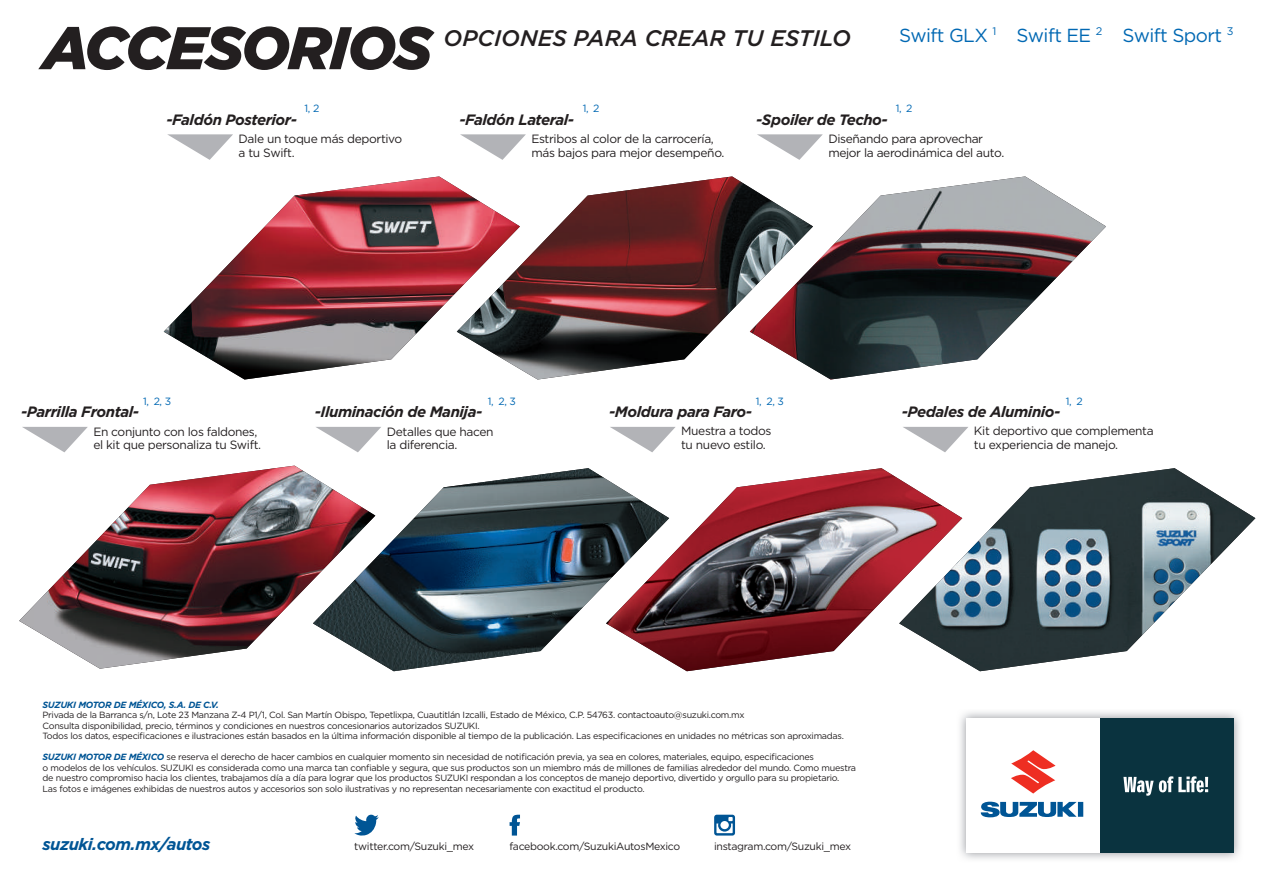
<style>
.page{position:relative;width:1276px;height:893px;background:#fff}
.page>*{position:absolute;margin:0;border:0;box-sizing:border-box;transform-origin:0 0}
.t1{font:italic 900 60px "Gotham HTF";letter-spacing:-.03em;color:#231f20}
.t2{font:italic 500 22.5px "Gotham HTF";color:#231f20}
.t3{font:18.9px "Gotham HTF";letter-spacing:-.03em;color:#0168b3}
.t4{font:italic 700 16.5px "Gotham HTF";letter-spacing:-.03em;color:#005595}
.t5{font:italic 700 15px "Gotham HTF";letter-spacing:-.03em;color:#231f20}
.t6{font:12px/13.5px "Gotham HTF";letter-spacing:-.03em;color:#231f20}
.t7{font:10.5px "Gotham HTF";letter-spacing:-.03em;color:#231f20}
.t8{font:10.5px "Gotham HTF";color:#0168b3}
.t9{font:9px/10.5px "Gotham HTF";letter-spacing:-.03em;color:#231f20}
.t10{font:italic 700 9px "Gotham HTF";letter-spacing:-.03em;color:#005595}
.s1{font-weight:700;font-style:italic;color:#005595}
</style>
<div class="page">
<svg style="left:167px;top:134px;width:66px;height:26px"></svg>
<svg style="left:22px;top:427px;width:66px;height:25px"></svg>
<svg style="left:316px;top:427px;width:65px;height:25px"></svg>
<svg style="left:610px;top:427px;width:65px;height:25px"></svg>
<svg style="left:903px;top:427px;width:65px;height:25px"></svg>
<svg style="left:460px;top:134px;width:66px;height:26px"></svg>
<svg style="left:757px;top:134px;width:66px;height:26px"></svg>
<img style="left:164px;top:176px;width:293px;height:203px">
<img style="left:19px;top:466px;width:294px;height:203px">
<img style="left:313px;top:468px;width:293px;height:203px">
<img style="left:606px;top:468px;width:293px;height:203px">
<img style="left:899px;top:468px;width:356px;height:203px">
<img style="left:457px;top:176px;width:293px;height:203px">
<img style="left:750px;top:176px;width:356px;height:203px">
<img style="left:960px;top:712px;width:280px;height:147px">
<div style="left:1100px;top:719px;width:133px;height:134px;background:#0a333f"></div>
<div style="left:966px;top:719px;width:134px;height:134px;background:#fff"></div>
<svg style="left:1011px;top:750px;width:44px;height:43px"></svg>
<svg style="left:980px;top:802px;width:103px;height:15px"></svg>
<svg style="left:1123px;top:776px;width:85px;height:20px"></svg>
<svg style="left:509px;top:815px;width:11px;height:21px"></svg>
<svg style="left:354px;top:815px;width:25px;height:21px"></svg>
<svg style="left:714px;top:815px;width:21px;height:21px"></svg>
<h1 class="t1" style="left:43px;top:24px;width:391px">ACCESORIOS</h1>
<h2 class="t2" style="left:443px;top:29px;width:409px">OPCIONES PARA CREAR TU ESTILO</h2>
<h3 class="t3" style="left:899px;top:28px;width:336px">Swift GLX <sup>1</sup> Swift EE <sup>2</sup> Swift Sport <sup>3</sup></h3>
<h3 class="t5" style="left:166px;top:114px;width:132px">-Faldón Posterior-</h3>
<p class="t8" style="left:304px;top:105px;width:16px">1, 2</p>
<h3 class="t6" style="left:239px;top:133px;width:165px">Dale un toque más deportivo a tu Swift.</h3>
<p class="t8" style="left:583px;top:105px;width:18px">1, 2</p>
<p class="t8" style="left:895px;top:105px;width:18px">1, 2</p>
<h3 class="t6" style="left:531px;top:133px;width:194px">Estribos al color de la carrocería, más bajos para mejor desempeño.</h3>
<h3 class="t6" style="left:828px;top:133px;width:177px">Diseñando para aprovechar mejor la aerodinámica del auto.</h3>
<h3 class="t5" style="left:459px;top:114px;width:116px">-Faldón Lateral-</h3>
<h3 class="t5" style="left:756px;top:114px;width:133px">-Spoiler de Techo-</h3>
<p class="t8" style="left:143px;top:397px;width:30px">1, 2, 3</p>
<p class="t8" style="left:488px;top:397px;width:30px">1, 2, 3</p>
<p class="t8" style="left:756px;top:397px;width:30px">1, 2, 3</p>
<p class="t8" style="left:1066px;top:397px;width:18px">1, 2</p>
<h3 class="t5" style="left:21px;top:406px;width:119px">-Parrilla Frontal-</h3>
<h3 class="t5" style="left:315px;top:406px;width:169px">-Iluminación de Manija-</h3>
<h3 class="t5" style="left:609px;top:406px;width:144px">-Moldura para Faro-</h3>
<h3 class="t5" style="left:902px;top:406px;width:160px">-Pedales de Aluminio-</h3>
<h3 class="t6" style="left:93px;top:425px;width:169px">En conjunto con los faldones, el kit que personaliza tu Swift.</h3>
<h3 class="t6" style="left:387px;top:425px;width:108px">Detalles que hacen la diferencia.</h3>
<h3 class="t6" style="left:681px;top:424px;width:92px;line-height:14.4px">Muestra a todos tu nuevo estilo.</h3>
<h3 class="t6" style="left:974px;top:424px;width:181px;line-height:14.4px">Kit deportivo que complementa tu experiencia de manejo.</h3>
<p class="t10" style="left:43px;top:701px;width:178px">SUZUKI MOTOR DE MÉXICO, S.A. DE C.V.</p>
<p class="t9" style="left:43px;top:710px;width:803px">Privada de la Barranca s/n, Lote 23 Manzana Z-4 P1/1, Col. San Martín Obispo, Tepetlixpa, Cuautitlán Izcalli, Estado de México, C.P. 54763. contactoauto@suzuki.com.mx<br>Consulta disponibilidad, precio, términos y condiciones en nuestros concesionarios autorizados SUZUKI.<br>Todos los datos, especificaciones e ilustraciones están basados en la última información disponible al tiempo de la publicación. Las especificaciones en unidades no métricas son aproximadas.</p>
<p class="t9" style="left:43px;top:752px;width:815px"><span class="s1">SUZUKI MOTOR DE MÉXICO</span> se reserva el derecho de hacer cambios en cualquier momento sin necesidad de notificación previa, ya sea en colores, materiales, equipo, especificaciones<br>o modelos de los vehículos. SUZUKI es considerada como una marca tan confiable y segura, que sus productos son un miembro más de millones de familias alrededor del mundo. Como muestra de nuestro compromiso hacia los clientes, trabajamos día a día para lograr que los productos SUZUKI respondan a los conceptos de manejo deportivo, divertido y orgullo para su propietario.<br>Las fotos e imágenes exhibidas de nuestros autos y accesorios son solo ilustrativas y no representan necesariamente con exactitud el producto.</p>
<h3 class="t4" style="left:43px;top:838px;width:169px">suzuki.com.mx/autos</h3>
<p class="t7" style="left:354px;top:843px;width:121px">twitter.com/Suzuki_mex</p>
<p class="t7" style="left:509px;top:843px;width:172px">facebook.com/SuzukiAutosMexico</p>
<p class="t7" style="left:714px;top:843px;width:138px">instagram.com/Suzuki_mex</p>
</div>
